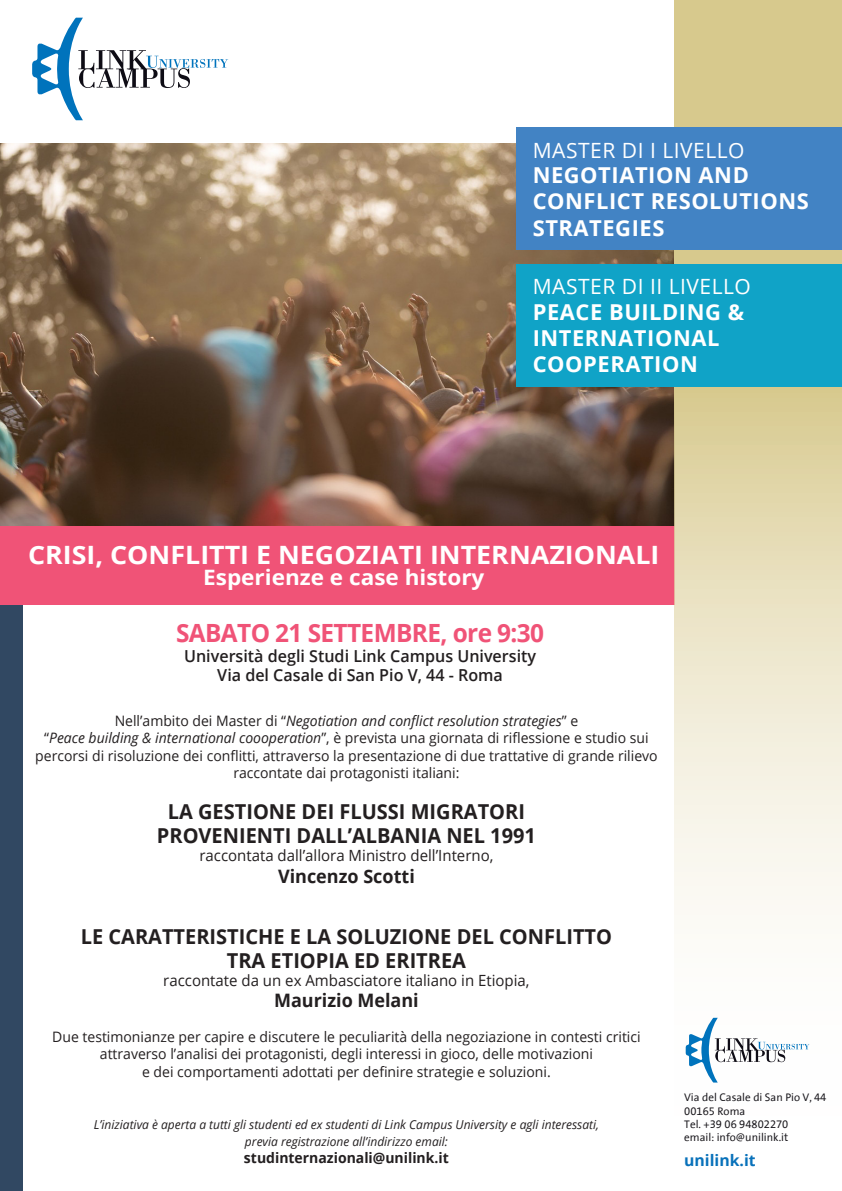
<style>
.page{position:relative;width:842px;height:1191px;background:#fff}
.page>*{position:absolute;margin:0;border:0;box-sizing:border-box;transform-origin:0 0}
.t1{font:700 25.2px "Open Sans";color:#fff;scale:1.06 1}
.t2{font:700 25.1px "Open Sans";letter-spacing:-.025em;color:#f05377}
.t3{font:700 21.9px/26.3px "Open Sans";letter-spacing:.025em;color:#fff}
.t4{font:700 21.2px "Open Sans";color:#fff;scale:1.06 1}
.t5{font:21px "Open Sans";letter-spacing:.025em;color:#fff}
.t6{font:700 20.6px/24px "Open Sans";color:#231f20;text-align:center}
.t7{font:700 18.5px "Open Sans";color:#231f20}
.t8{font:600 16.5px/19.3px "Open Sans";color:#231f20;text-align:center}
.t9{font:700 15.7px "Open Sans";color:#0871ba}
.t10{font:15.4px "Open Sans";color:#231f20}
.t11{font:14.4px/17.3px "Open Sans";color:#231f20;text-align:center}
.t12{font:700 14.4px "Open Sans";color:#231f20}
.t13{font:italic 12.3px/17.3px "Open Sans";color:#231f20;text-align:center}
.t14{font:11.2px/13.4px "The Sans Correspondence";color:#18161b}
.s1{font-style:italic}
</style>
<div class="page">
<img style="left:0;top:143px;width:674px;height:384px">
<div style="left:0;top:576px;width:22px;height:615px;background:#314862"></div>
<div style="left:0;top:527px;width:675px;height:78px;background:#f05377"></div>
<svg style="left:675px;top:0;width:167px;height:1083px"></svg>
<svg style="left:686px;top:1017px;width:123px;height:65px"></svg>
<svg style="left:32px;top:18px;width:196px;height:102px"></svg>
<div style="left:516px;top:128px;width:326px;height:122px;background:#4283c4"></div>
<div style="left:516px;top:264px;width:326px;height:123px;background:#10a3c7"></div>
<h3 class="t5" style="left:533px;top:135px;width:213px">MASTER DI I LIVELLO</h3>
<h3 class="t3" style="left:533px;top:161px;width:278px">NEGOTIATION AND<br>CONFLICT RESOLUTIONS<br>STRATEGIES</h3>
<h3 class="t5" style="left:533px;top:272px;width:220px">MASTER DI II LIVELLO</h3>
<h3 class="t3" style="left:533px;top:298px;width:213px">PEACE BUILDING &amp;<br>INTERNATIONAL<br>COOPERATION</h3>
<h1 class="t1" style="left:28px;top:537px;width:597px">CRISI, CONFLITTI E NEGOZIATI INTERNAZIONALI</h1>
<h3 class="t4" style="left:203px;top:562px;width:267px">Esperienze e case history</h3>
<h2 class="t2" style="left:176px;top:615px;width:370px">SABATO 21 SETTEMBRE, ore 9:30</h2>
<p class="t8" style="left:184px;top:645px;width:353px">Università degli Studi Link Campus University<br>Via del Casale di San Pio V, 44 - Roma</p>
<p class="t11" style="left:35px;top:711px;width:624px">Nell’ambito dei Master di “<span class="s1">Negotiation and conflict resolution strategies</span>” e<br>“<span class="s1">Peace building &amp; international coooperation</span>”, è prevista una giornata di riflessione e studio sui percorsi di risoluzione dei conflitti, attraverso la presentazione di due trattative di grande rilievo raccontate dai protagonisti italiani:</p>
<h3 class="t6" style="left:157px;top:799px;width:381px">LA GESTIONE DEI FLUSSI MIGRATORI<br>PROVENIENTI DALL’ALBANIA NEL 1991</h3>
<p class="t10" style="left:199px;top:845px;width:295px">raccontata dall’allora Ministro dell’Interno,</p>
<p class="t7" style="left:278px;top:863px;width:138px">Vincenzo Scotti</p>
<h3 class="t6" style="left:81px;top:923px;width:533px">LE CARATTERISTICHE E LA SOLUZIONE DEL CONFLITTO<br>TRA ETIOPIA ED ERITREA</h3>
<p class="t10" style="left:163px;top:969px;width:368px">raccontate da un ex Ambasciatore italiano in Etiopia,</p>
<p class="t7" style="left:274px;top:987px;width:146px">Maurizio Melani</p>
<p class="t11" style="left:52px;top:1027px;width:590px">Due testimonianze per capire e discutere le peculiarità della negoziazione in contesti critici attraverso l’analisi dei protagonisti, degli interessi in gioco, delle motivazioni<br>e dei comportamenti adottati per definire strategie e soluzioni.</p>
<p class="t13" style="left:94px;top:1115px;width:507px">L’iniziativa è aperta a tutti gli studenti ed ex studenti di Link Campus University e agli interessati, previa registrazione all’indirizzo email:</p>
<p class="t12" style="left:244px;top:1147px;width:206px">studinternazionali@unilink.it</p>
<p class="t14" style="left:684px;top:1091px;width:143px">Via del Casale di San Pio V, 44<br>00165 Roma<br>Tel. +39 06 94802270<br>email: info@unilink.it</p>
<p class="t9" style="left:684px;top:1149px;width:73px">unilink.it</p>
</div>
